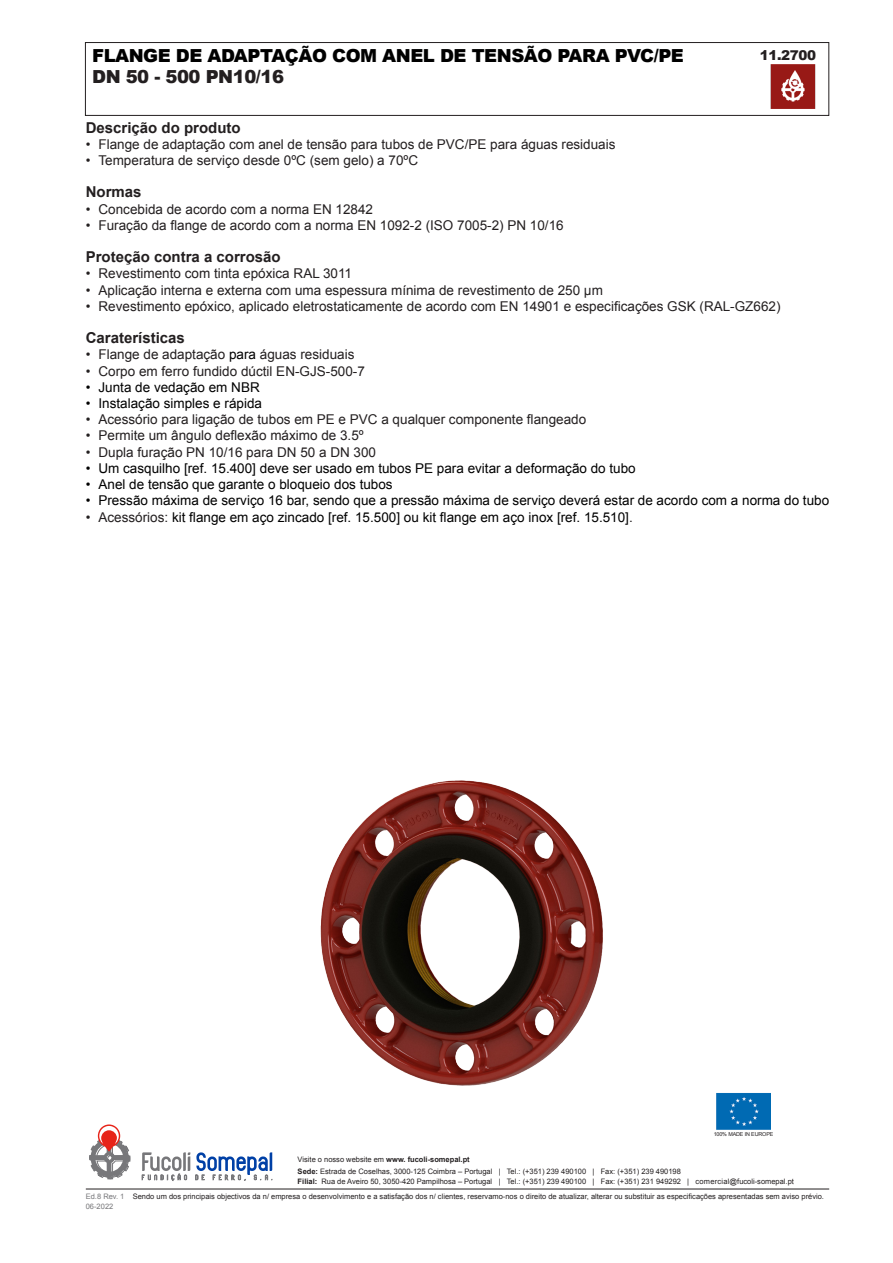
<style>
.page{position:relative;width:893px;height:1263px;background:#fff}
.page>*{position:absolute;margin:0;border:0;box-sizing:border-box;transform-origin:0 0}
.t1{font:900 18px "Arial";letter-spacing:-.025em;color:#000}
.t2{font:900 18px "Arial";letter-spacing:-.025em;color:#231f20}
.títulos{font:700 15px "Arial";color:#231f20}
.t3{font:13.5px "Arial";color:#231f20}
.t4{font:13.5px "Arial";color:#000}
.t5{font:900 13.5px "Arial";letter-spacing:-.025em;color:#231f20}
.rodapé{font:7.5px "Arial";color:#231f20}
.t6{font:7.5px "Arial";color:#77777a}
.t7{font:5.4px "Arial";letter-spacing:-.025em;color:#231f20}
.s1{color:#000}
.s2{color:#231f20}
.s3{font-weight:700}
.s4{color:#77777a}
</style>
<div class="page">
<div style="left:85px;top:42px;width:744px;height:74px;border:1px solid #231f20"></div>
<img style="left:770px;top:64px;width:46px;height:44px">
<img style="left:717px;top:1093px;width:53px;height:37px">
<hr style="left:86px;top:1189px;width:743px;height:1px;background:#231f20">
<svg style="left:89px;top:1124px;width:41px;height:55px"></svg>
<svg style="left:142px;top:1152px;width:131px;height:29px"></svg>
<img style="left:320px;top:780px;width:283px;height:306px">
<p class="t1" style="left:92px;top:43px;width:593px">FLANGE DE ADAPTAÇÃO COM ANEL DE TENSÃO PARA PVC/PE</p>
<p class="t2" style="left:92px;top:64px;width:193px">DN 50 - 500 PN10/16</p>
<p class="t5" style="left:760px;top:45px;width:58px">11.2700</p>
<p class="títulos" style="left:86px;top:117px;width:157px">Descrição do produto</p>
<p class="t3" style="left:86px;top:135px;width:531px">• Flange de adaptação com anel de tensão para tubos de PVC/PE para águas residuais</p>
<p class="t3" style="left:86px;top:151px;width:334px">• Temperatura de serviço desde 0ºC (sem gelo) a 70ºC</p>
<p class="títulos" style="left:86px;top:182px;width:57px">Normas</p>
<p class="t3" style="left:86px;top:200px;width:289px">• Concebida de acordo com a norma EN 12842</p>
<p class="t3" style="left:86px;top:216px;width:479px">• Furação da flange de acordo com a norma EN 1092-2 (ISO 7005-2) PN 10/16</p>
<p class="títulos" style="left:86px;top:247px;width:197px">Proteção contra a corrosão</p>
<p class="t3" style="left:86px;top:265px;width:268px">• Revestimento com tinta epóxica RAL 3011</p>
<p class="t3" style="left:86px;top:281px;width:519px">• Aplicação interna e externa com uma espessura mínima de revestimento de 250 μm</p>
<p class="t3" style="left:86px;top:297px;width:696px">• Revestimento epóxico, aplicado eletrostaticamente de acordo com EN 14901 e especificações GSK (RAL-GZ662)</p>
<p class="títulos" style="left:86px;top:328px;width:101px">Caraterísticas</p>
<p class="t3" style="left:86px;top:346px;width:270px">• Flange de adaptação <span class="s1">para</span> águas residuais</p>
<p class="t3" style="left:86px;top:362px;width:281px">• Corpo em ferro fundido dúctil EN-GJS-500-7</p>
<p class="t4" style="left:86px;top:378px;width:176px">• Junta de vedação em NBR</p>
<p class="t4" style="left:86px;top:394px;width:178px">• Instalação simples e rápida</p>
<p class="t3" style="left:86px;top:411px;width:502px">• Acessório para ligação de tubos em PE e PVC a qualquer componente flangeado</p>
<p class="t3" style="left:86px;top:427px;width:280px">• Permite um ângulo deflexão máximo de 3.5º</p>
<p class="t3" style="left:86px;top:443px;width:292px">• Dupla furação PN 10/16 para DN 50 a DN 300</p>
<p class="t4" style="left:86px;top:459px;width:552px">• Um casquilho [ref. 15.400] deve ser usado em tubos PE para evitar a deformação do tubo</p>
<p class="t4" style="left:86px;top:475px;width:308px">• Anel de tensão que garante o bloqueio dos tubos</p>
<p class="t4" style="left:86px;top:492px;width:745px">• Pressão máxima de serviço 16 bar, sendo que a pressão máxima de serviço deverá estar de acordo com a norma do tubo</p>
<p class="t4" style="left:86px;top:508px;width:549px"><span class="s2">• Acessórios:</span> kit flange em aço zincado [ref. 15.500] ou kit flange em aço inox [ref. 15.510]<span class="s2">.</span></p>
<p class="t7" style="left:714px;top:1130px;width:61px">100% MADE IN EUROPE</p>
<p class="rodapé" style="left:298px;top:1154px;width:174px">Visite o nosso website em <span class="s3">www. fucoli-somepal.pt</span></p>
<p class="rodapé" style="left:298px;top:1166px;width:385px"><span class="s3">Sede:</span> Estrada de Coselhas, 3000-125 Coimbra – Portugal | Tel.: (+351) 239 490100 | Fax: (+351) 239 490198</p>
<p class="rodapé" style="left:298px;top:1177px;width:498px"><span class="s3">Filial:</span> Rua de Aveiro 50, 3050-420 Pampilhosa – Portugal | Tel.: (+351) 239 490100 | Fax: (+351) 231 949292 | comercial@fucoli-somepal.pt</p>
<p class="rodapé" style="left:86px;top:1191px;width:740px"><span class="s4">Ed.8 Rev. 1</span> Sendo um dos principais objectivos da n/ empresa o desenvolvimento e a satisfação dos n/ clientes, reservamo-nos o direito de atualizar, alterar ou substituir as especificações apresentadas sem aviso prévio.</p>
<p class="t6" style="left:86px;top:1201px;width:29px">06-2022</p>
</div>
